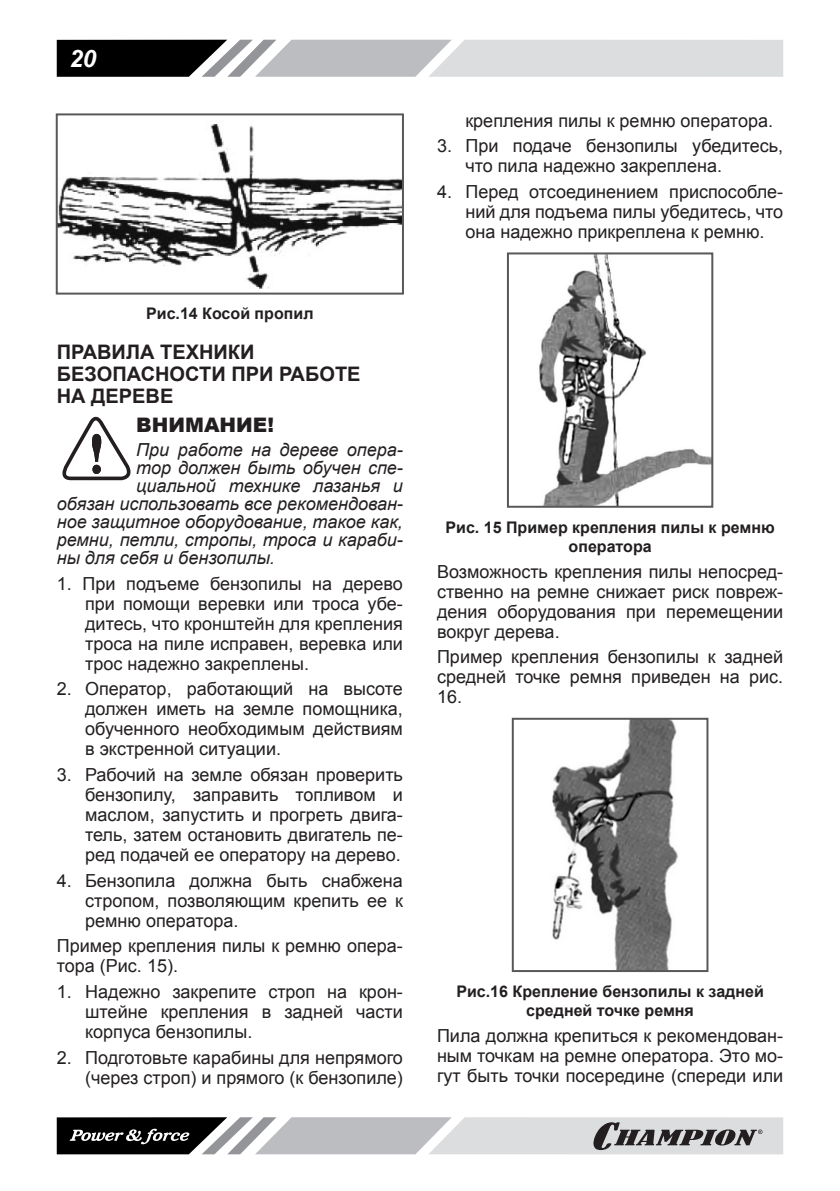
<style>
.page{position:relative;width:840px;height:1191px;background:#fff}
.page>*{position:absolute;margin:0;border:0;box-sizing:border-box;transform-origin:0 0}
.t1{font:italic 700 24px "Arial";color:#fff}
.t2{font:700 20px/22px "Arial";color:#231f20}
.t3{font:900 20px "Arial";color:#231f20}
.t4{font:18px/20px "Arial";color:#231f20;text-align:justify}
.t5{font:italic 18px "Arial";color:#231f20}
.t6{font:700 16px/19.2px "Arial";color:#231f20;text-align:center}
</style>
<div class="page">
<svg style="left:57px;top:40px;width:725px;height:37px;background:#a7a8a9"></svg>
<svg style="left:57px;top:1117px;width:725px;height:37px;background:#a1a1a3"></svg>
<img style="left:59px;top:124px;width:342px;height:165px">
<div style="left:56px;top:113px;width:348px;height:181px;border:2px solid #57585a"></div>
<svg style="left:62px;top:417px;width:69px;height:63px"></svg>
<img style="left:539px;top:255px;width:171px;height:250px">
<div style="left:506px;top:252px;width:207px;height:256px;border:2px solid #57585a"></div>
<img style="left:552px;top:721px;width:126px;height:248px">
<div style="left:511px;top:718px;width:197px;height:254px;border:2px solid #57585a"></div>
<h1 class="t1" style="left:70px;top:43px;width:28px">20</h1>
<p class="t6" style="left:146px;top:305px;width:169px">Рис.14 Косой пропил</p>
<p class="t2" style="left:57px;top:341px;width:305px">Правила техники<br>безопас ности при работе на дереве</p>
<p class="t3" style="left:136px;top:410px;width:139px">ВНИМАНИЕ!</p>
<p class="t5" style="left:136px;top:438px;width:268px">При работе на дереве опера-</p>
<p class="t5" style="left:136px;top:456px;width:268px">тор должен быть обучен спе-</p>
<p class="t5" style="left:136px;top:474px;width:268px">циальной технике лазанья и</p>
<p class="t5" style="left:57px;top:492px;width:347px">обязан использовать все рекомендован-</p>
<p class="t5" style="left:57px;top:510px;width:347px">ное защитное оборудование, такое как,</p>
<p class="t5" style="left:57px;top:528px;width:347px">ремни, петли, стропы, троса и караби-</p>
<p class="t5" style="left:57px;top:546px;width:219px">ны для себя и бензопилы.</p>
<p class="t4" style="left:85px;top:573px;width:319px;text-indent:-28px">1. При подъеме бензопилы на дерево при помощи веревки или троса убе&shy;дитесь, что кронштейн для крепления троса на пиле исправен, веревка или трос надежно закреплены.</p>
<p class="t4" style="left:85px;top:679px;width:319px;text-indent:-28px">2. Оператор, работающий на высоте должен иметь на земле помощника, обученного необходимым действиям в экстренной ситуации.</p>
<p class="t4" style="left:85px;top:765px;width:319px;text-indent:-28px">3. Рабочий на земле обязан проверить бензопилу, заправить топливом и маслом, запустить и прогреть двига&shy;тель, затем остановить двигатель пе&shy;ред подачей ее оператору на дерево.</p>
<p class="t4" style="left:85px;top:870px;width:319px;text-indent:-28px">4. Бензопила должна быть снабжена стропом, позволяющим крепить ее к ремню оператора.</p>
<p class="t4" style="left:57px;top:936px;width:347px">Пример крепления пилы к ремню опера&shy;тора (Рис. 15).</p>
<p class="t4" style="left:85px;top:982px;width:319px;text-indent:-28px">1. Надежно закрепите строп на крон&shy;штейне крепления в задней части корпуса бензопилы.</p>
<p class="t4" style="left:57px;top:1047px;width:347px;text-align:right">2. Подготовьте карабины для непрямого (через строп) и прямого (к бензопиле)</p>
<p class="t4" style="left:465px;top:110px;width:309px">крепления пилы к ремню оператора.</p>
<p class="t4" style="left:465px;top:136px;width:319px;text-indent:-28px">3. При подаче бензопилы убедитесь, что пила надежно закреплена.</p>
<p class="t4" style="left:465px;top:182px;width:319px;text-indent:-28px">4. Перед отсоединением приспособле&shy;ний для подъема пилы убедитесь, что она надежно прикреплена к ремню.</p>
<p class="t6" style="left:445px;top:518px;width:330px">Рис. 15 Пример крепления пилы к ремню оператора</p>
<p class="t4" style="left:437px;top:561px;width:347px">Возможность крепления пилы непосред&shy;ственно на ремне снижает риск повреж&shy;дения оборудования при перемещении вокруг дерева.</p>
<p class="t4" style="left:437px;top:647px;width:347px">Пример крепления бензопилы к задней средней точке ремня приведен на рис.<br>16.</p>
<p class="t6" style="left:456px;top:982px;width:309px">Рис.16 Крепление бензопилы к задней средней точке ремня</p>
<p class="t4" style="left:437px;top:1025px;width:347px">Пила должна крепиться к рекомендован&shy;ным точкам на ремне оператора. Это мо&shy;гут быть точки посередине (спереди или</p>
</div>
